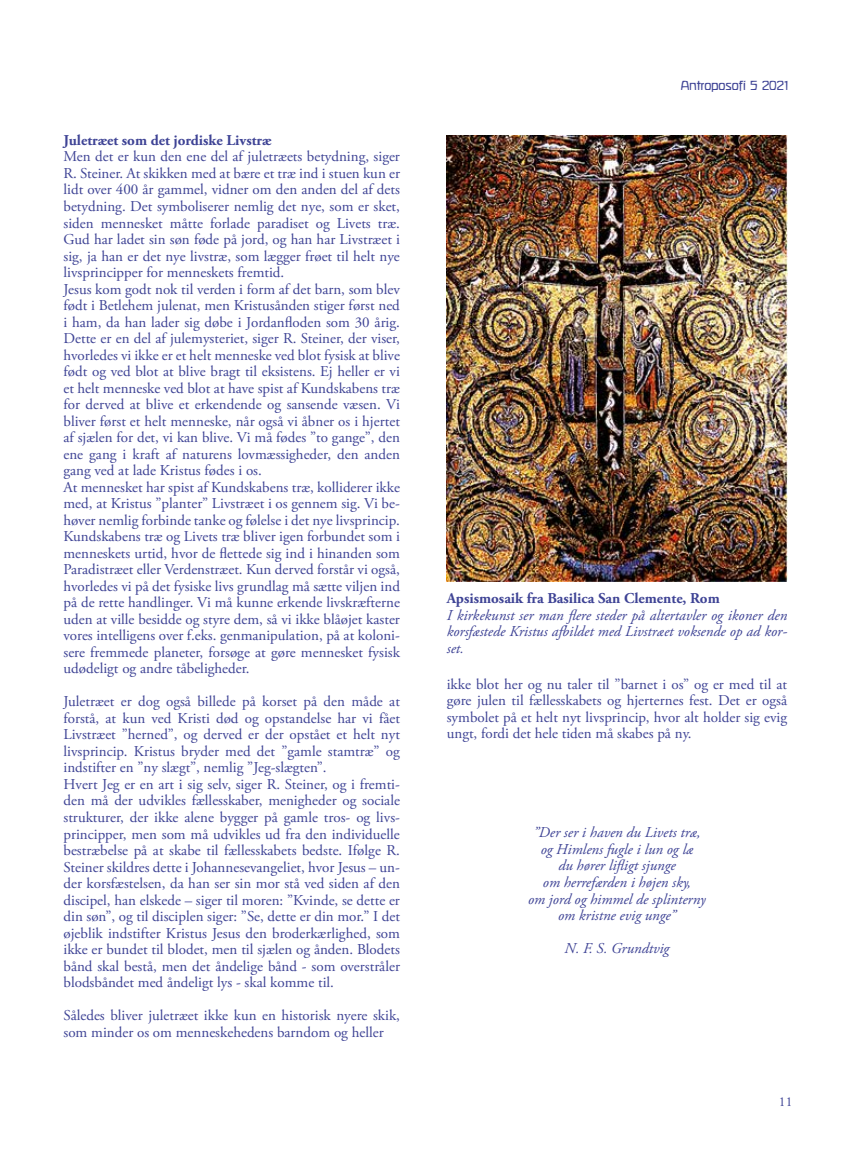
<style>
.page{position:relative;width:851px;height:1149px;background:#fff}
.page>*{position:absolute;margin:0;border:0;box-sizing:border-box;transform-origin:0 0}
.t1{font:15px/16.5px "Adobe Garamond Pro";color:#3e4395}
.t2{font:italic 15px/16.5px "Adobe Garamond Pro";color:#3e4395;text-align:center}
.t3{font:700 15px "Adobe Garamond Pro";color:#3e4395}
.t4{font:13.5px "Adobe Garamond Pro";color:#3e4395}
.t5{font:12px "Roggenkamp";color:#3e4395}
</style>
<div class="page">
<img style="left:446px;top:135px;width:341px;height:446px">
<p class="t3" style="left:63px;top:131px;width:209px">Juletræet som det jordiske Livstræ</p>
<p class="t1" style="left:63px;top:149px;width:338px">Men det er kun den ene del af juletræets betydning, siger R. Steiner. At skikken med at bære et træ ind i stuen kun er lidt over 400 år gammel, vidner om den anden del af dets betydning. Det symboliserer nemlig det nye, som er sket, siden mennesket måtte forlade paradiset og Livets træ.<br>Gud har ladet sin søn føde på jord, og han har Livstræet i sig, ja han er det nye livstræ, som lægger frøet til helt nye livsprincipper for menneskets fremtid.<br>Jesus kom godt nok til verden i form af det barn, som blev født i Betlehem julenat, men Kristusånden stiger først ned i ham, da han lader sig døbe i Jordanfloden som 30 årig.<br>Dette er en del af julemysteriet, siger R. Steiner, der viser, hvorledes vi ikke er et helt menneske ved blot fysisk at blive født og ved blot at blive bragt til eksistens. Ej heller er vi et helt menneske ved blot at have spist af Kundskabens træ for derved at blive et erkendende og sansende væsen. Vi bliver først et helt menneske, når også vi åbner os i hjertet af sjælen for det, vi kan blive. Vi må fødes ”to gange”, den ene gang i kraft af naturens lovmæssigheder, den anden gang ved at lade Kristus fødes i os.<br>At mennesket har spist af Kundskabens træ, kolliderer ikke med, at Kristus ”planter” Livstræet i os gennem sig. Vi be&shy;høver nemlig forbinde tanke og følelse i det nye livsprincip.<br>Kundskabens træ og Livets træ bliver igen forbundet som i menneskets urtid, hvor de flettede sig ind i hinanden som Paradistræet eller Verdenstræet. Kun derved forstår vi også, hvorledes vi på det fysiske livs grundlag må sætte viljen ind på de rette handlinger. Vi må kunne erkende livskræfterne uden at ville besidde og styre dem, så vi ikke blåøjet kaster vores intelligens over f.eks. genmanipulation, på at koloni&shy;sere fremmede planeter, forsøge at gøre mennesket fysisk udødeligt og andre tåbeligheder.</p>
<p class="t1" style="left:63px;top:693px;width:338px">Juletræet er dog også billede på korset på den måde at forstå, at kun ved Kristi død og opstandelse har vi fået Livstræet ”herned”, og derved er der opstået et helt nyt livsprincip. Kristus bryder med det ”gamle stamtræ” og indstifter en ”ny slægt”, nemlig ”Jeg-slægten”.<br>Hvert Jeg er en art i sig selv, siger R. Steiner, og i fremti&shy;den må der udvikles fællesskaber, menigheder og sociale strukturer, der ikke alene bygger på gamle tros- og livs&shy;principper, men som må udvikles ud fra den individuelle bestræbelse på at skabe til fællesskabets bedste. Ifølge R.<br>Steiner skildres dette i Johannesevangeliet, hvor Jesus – un&shy;der korsfæstelsen, da han ser sin mor stå ved siden af den discipel, han elskede – siger til moren: ”Kvinde, se dette er din søn”, og til disciplen siger: ”Se, dette er din mor.” I det øjeblik indstifter Kristus Jesus den broderkærlighed, som ikke er bundet til blodet, men til sjælen og ånden. Blodets bånd skal bestå, men det åndelige bånd - som overstråler blodsbåndet med åndeligt lys - skal komme til.</p>
<p class="t1" style="left:63px;top:1007px;width:338px">Således bliver juletræet ikke kun en historisk nyere skik, som minder os om menneskehedens barndom og heller</p>
<p class="t5" style="left:680px;top:79px;width:108px">Antroposofi 5 2021</p>
<p class="t3" style="left:446px;top:589px;width:274px">Apsismosaik fra Basilica San Clemente, Rom</p>
<p class="t2" style="left:446px;top:607px;width:342px;text-align:justify">I kirkekunst ser man flere steder på altertavler og ikoner den korsfæstede Kristus afbildet med Livstræet voksende op ad kor&shy;set.</p>
<p class="t1" style="left:446px;top:676px;width:342px;text-align:justify">ikke blot her og nu taler til ”barnet i os” og er med til at gøre julen til fællesskabets og hjerternes fest. Det er også symbolet på et helt nyt livsprincip, hvor alt holder sig evig ungt, fordi det hele tiden må skabes på ny.</p>
<p class="t2" style="left:528px;top:824px;width:179px">”Der ser i haven du Livets træ, og Himlens fugle i lun og læ<br>du hører lifligt sjunge<br>om herrefærden i højen sky,<br>om jord og himmel de splinterny om kristne evig unge”</p>
<p class="t2" style="left:564px;top:940px;width:106px">N. F. S. Grundtvig</p>
<p class="t4" style="left:778px;top:1092px;width:15px">11</p>
</div>
